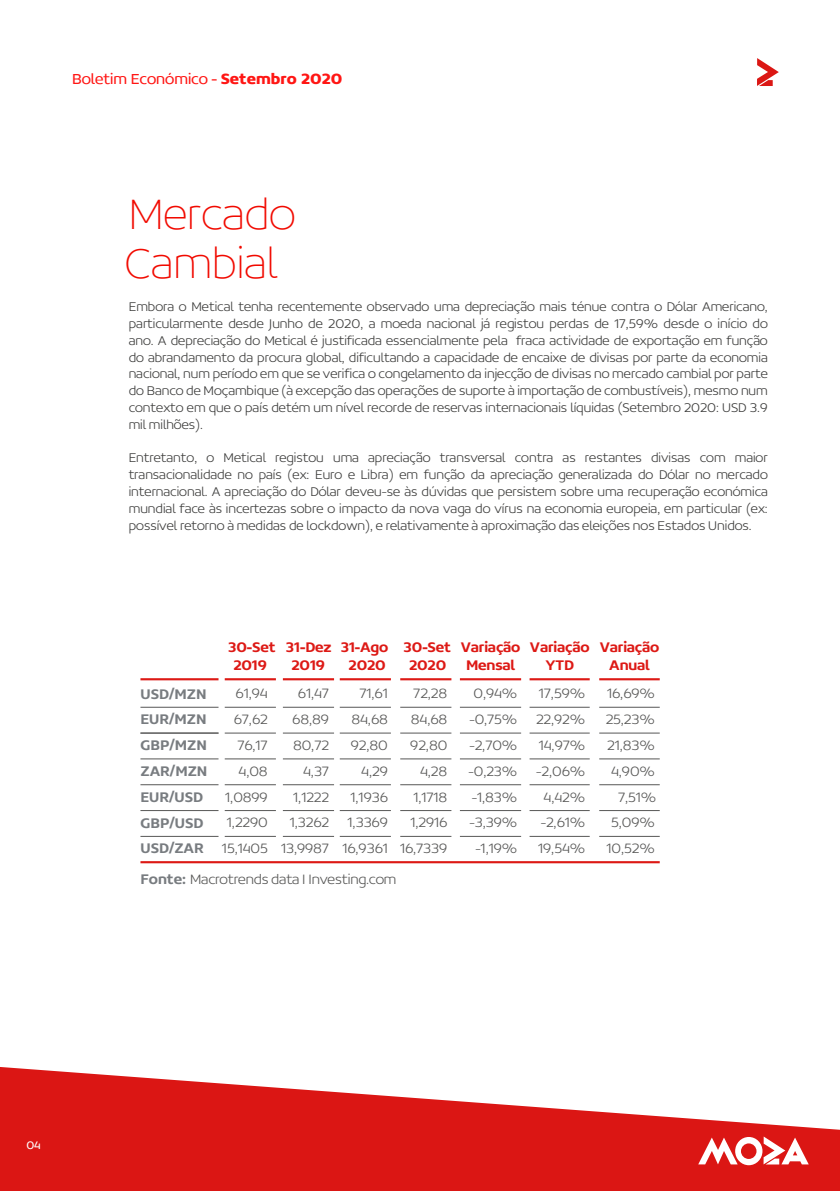
<style>
.page{position:relative;width:840px;height:1191px;background:#fff}
.page>*{position:absolute;margin:0;border:0;box-sizing:border-box;transform-origin:0 0}
.t1{font:100 48px/48px "Concord";color:#f10a00}
.t2{font:300 16px "Concord";color:#ff1614}
.t3{font:200 15px/25.8px "Concord";letter-spacing:-.01em;color:#575756;text-align:right}
.t4{font:500 15px/18px "Concord";letter-spacing:-.01em;color:#dd1915;text-align:center}
.t5{font:500 15px/25.8px "Concord";color:#787c80}
.t6{font:200 14px/16.8px "Concord";color:#3c3c3b;text-align:justify}
.t7{font:300 12px "Concord";color:#fff}
.s1{font-weight:700}
.s2{font-weight:500;color:#787c80}
</style>
<div class="page">
<svg style="left:0;top:1067px;width:839px;height:124px;fill:#db1614"></svg>
<svg style="left:697px;top:1136px;width:111px;height:29px"></svg>
<svg style="left:757px;top:58px;width:21px;height:28px"></svg>
<hr style="left:140px;top:678px;width:78px;height:2px;background:#dd1915">
<hr style="left:140px;top:861px;width:519px;height:2px;background:#dd1915">
<hr style="left:140px;top:707px;width:78px;height:1px;background:#575756">
<hr style="left:140px;top:732px;width:78px;height:1px;background:#575756">
<hr style="left:140px;top:758px;width:78px;height:1px;background:#575756">
<hr style="left:140px;top:784px;width:78px;height:1px;background:#575756">
<hr style="left:140px;top:810px;width:78px;height:1px;background:#575756">
<hr style="left:140px;top:836px;width:78px;height:1px;background:#575756">
<hr style="left:224px;top:678px;width:52px;height:2px;background:#dd1915">
<hr style="left:224px;top:707px;width:52px;height:1px;background:#575756">
<hr style="left:224px;top:732px;width:52px;height:1px;background:#575756">
<hr style="left:224px;top:758px;width:52px;height:1px;background:#575756">
<hr style="left:224px;top:784px;width:52px;height:1px;background:#575756">
<hr style="left:224px;top:810px;width:52px;height:1px;background:#575756">
<hr style="left:224px;top:836px;width:52px;height:1px;background:#575756">
<hr style="left:283px;top:678px;width:51px;height:2px;background:#dd1915">
<hr style="left:283px;top:707px;width:51px;height:1px;background:#575756">
<hr style="left:283px;top:732px;width:51px;height:1px;background:#575756">
<hr style="left:283px;top:758px;width:51px;height:1px;background:#575756">
<hr style="left:283px;top:784px;width:51px;height:1px;background:#575756">
<hr style="left:283px;top:810px;width:51px;height:1px;background:#575756">
<hr style="left:283px;top:836px;width:51px;height:1px;background:#575756">
<hr style="left:339px;top:678px;width:52px;height:2px;background:#dd1915">
<hr style="left:339px;top:707px;width:52px;height:1px;background:#575756">
<hr style="left:339px;top:732px;width:52px;height:1px;background:#575756">
<hr style="left:339px;top:758px;width:52px;height:1px;background:#575756">
<hr style="left:339px;top:784px;width:52px;height:1px;background:#575756">
<hr style="left:339px;top:810px;width:52px;height:1px;background:#575756">
<hr style="left:339px;top:836px;width:52px;height:1px;background:#575756">
<hr style="left:400px;top:678px;width:51px;height:2px;background:#dd1915">
<hr style="left:400px;top:707px;width:51px;height:1px;background:#575756">
<hr style="left:400px;top:732px;width:51px;height:1px;background:#575756">
<hr style="left:400px;top:758px;width:51px;height:1px;background:#575756">
<hr style="left:400px;top:784px;width:51px;height:1px;background:#575756">
<hr style="left:400px;top:810px;width:51px;height:1px;background:#575756">
<hr style="left:400px;top:836px;width:51px;height:1px;background:#575756">
<hr style="left:459px;top:678px;width:62px;height:2px;background:#dd1915">
<hr style="left:459px;top:707px;width:62px;height:1px;background:#575756">
<hr style="left:459px;top:732px;width:62px;height:1px;background:#575756">
<hr style="left:459px;top:758px;width:62px;height:1px;background:#575756">
<hr style="left:459px;top:784px;width:62px;height:1px;background:#575756">
<hr style="left:459px;top:810px;width:62px;height:1px;background:#575756">
<hr style="left:459px;top:836px;width:62px;height:1px;background:#575756">
<hr style="left:529px;top:678px;width:60px;height:2px;background:#dd1915">
<hr style="left:529px;top:707px;width:60px;height:1px;background:#575756">
<hr style="left:529px;top:732px;width:60px;height:1px;background:#575756">
<hr style="left:529px;top:758px;width:60px;height:1px;background:#575756">
<hr style="left:529px;top:784px;width:60px;height:1px;background:#575756">
<hr style="left:529px;top:810px;width:60px;height:1px;background:#575756">
<hr style="left:529px;top:836px;width:60px;height:1px;background:#575756">
<hr style="left:599px;top:678px;width:60px;height:2px;background:#dd1915">
<hr style="left:599px;top:707px;width:60px;height:1px;background:#575756">
<hr style="left:599px;top:732px;width:60px;height:1px;background:#575756">
<hr style="left:599px;top:758px;width:60px;height:1px;background:#575756">
<hr style="left:599px;top:784px;width:60px;height:1px;background:#575756">
<hr style="left:599px;top:810px;width:60px;height:1px;background:#575756">
<hr style="left:599px;top:836px;width:60px;height:1px;background:#575756">
<p class="t2" style="left:72px;top:69px;width:271px">Boletim Económico - <span class="s1">Setembro 2020</span></p>
<h1 class="t1" style="left:125px;top:190px;width:172px">Mercado<br>Cambial</h1>
<p class="t6" style="left:129px;top:298px;width:640px">Embora o Metical tenha recentemente observado uma depreciação mais ténue contra o Dólar Americano, particularmente desde Junho de 2020, a moeda nacional já registou perdas de 17,59% desde o início do ano. A depreciação do Metical é justificada essencialmente pela fraca actividade de exportação em função do abrandamento da procura global, dificultando a capacidade de encaixe de divisas por parte da economia nacional, num período em que se verifica o congelamento da injecção de divisas no mercado cambial por parte do Banco de Moçambique (à excepção das operações de suporte à importação de combustíveis), mesmo num contexto em que o país detém um nível recorde de reservas internacionais líquidas (Setembro 2020: USD 3.9 mil milhões).</p>
<p class="t6" style="left:129px;top:449px;width:640px">Entretanto, o Metical registou uma apreciação transversal contra as restantes divisas com maior transacionalidade no país (ex: Euro e Libra) em função da apreciação generalizada do Dólar no mercado internacional. A apreciação do Dólar deveu-se às dúvidas que persistem sobre uma recuperação económica mundial face às incertezas sobre o impacto da nova vaga do vírus na economia europeia, em particular (ex: possível retorno à medidas de lockdown), e relativamente à aproximação das eleições nos Estados Unidos.</p>
<p class="t5" style="left:140px;top:680px;width:68px">USD/MZN<br>EUR/MZN<br>GBP/MZN<br>ZAR/MZN<br>EUR/USD<br>GBP/USD<br>USD/ZAR</p>
<p class="t4" style="left:228px;top:638px;width:49px">30-Set<br>2019</p>
<p class="t3" style="left:222px;top:680px;width:47px">61,94<br>67,62<br>76,17<br>4,08<br>1,0899<br>1,2290<br>15,1405</p>
<p class="t4" style="left:286px;top:638px;width:47px">31-Dez<br>2019</p>
<p class="t3" style="left:281px;top:680px;width:50px">61,47<br>68,89<br>80,72<br>4,37<br>1,1222<br>1,3262<br>13,9987</p>
<p class="t4" style="left:340px;top:638px;width:49px">31-Ago<br>2020</p>
<p class="t3" style="left:342px;top:680px;width:47px">71,61<br>84,68<br>92,80<br>4,29<br>1,1936<br>1,3369<br>16,9361</p>
<p class="t4" style="left:403px;top:638px;width:49px">30-Set<br>2020</p>
<p class="t3" style="left:400px;top:680px;width:49px">72,28<br>84,68<br>92,80<br>4,28<br>1,1718<br>1,2916<br>16,7339</p>
<p class="t3" style="left:140px;top:866px;width:257px"><span class="s2">Fonte:</span> Macrotrends data I Investing.com</p>
<p class="t4" style="left:460px;top:638px;width:61px">Variação<br>Mensal</p>
<p class="t3" style="left:468px;top:680px;width:50px;text-align:center">0,94% -0,75% -2,70% -0,23% -1,83% -3,39% -1,19%</p>
<p class="t4" style="left:529px;top:638px;width:61px">Variação<br>YTD</p>
<p class="t3" style="left:535px;top:680px;width:51px;text-align:center">17,59%<br>22,92%<br>14,97% -2,06%<br>4,42% -2,61%<br>19,54%</p>
<p class="t4" style="left:599px;top:638px;width:61px">Variação<br>Anual</p>
<p class="t3" style="left:605px;top:680px;width:52px">16,69%<br>25,23%<br>21,83%<br>4,90%<br>7,51%<br>5,09%<br>10,52%</p>
<p class="t7" style="left:26px;top:1137px;width:16px">04</p>
</div>
